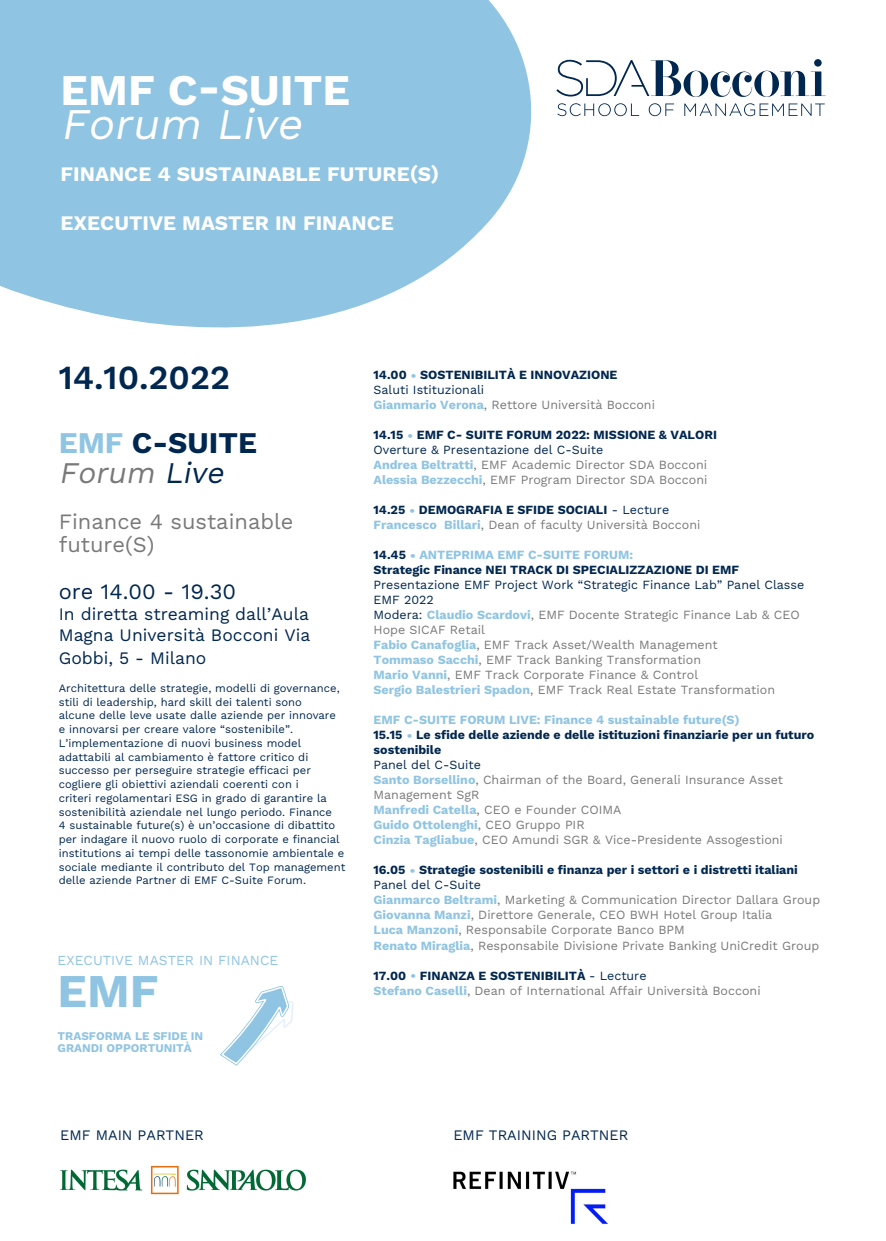
<style>
.page{position:relative;width:886px;height:1241px;background:#fff}
.page>*{position:absolute;margin:0;border:0;box-sizing:border-box;transform-origin:0 0}
.t1{font:700 46.88px "Work Sans";color:#8fc4e2}
.t2{font:700 43.75px "Work Sans";color:#fff}
.t3{font:italic 43.75px "Work Sans";color:#fff}
.t4{font:600 33.75px "Work Sans";color:#00274f}
.t5{font:700 30px/30px "Work Sans";color:#00274f}
.t6{font:21.88px/23.1px "Work Sans";color:#797979}
.t7{font:21.88px "Work Sans";color:#00274f}
.t8{font:700 20.62px "Work Sans";color:#fff}
.t9{font:17.5px/21.2px "Work Sans";color:#00274f}
.t10{font:14.5px "Work Sans";color:#00274f}
.t11{font:13.81px "Work Sans";color:#8fc4e2}
.t12{font:12.5px/15px "Work Sans";color:#797979}
.t13{font:700 12.5px/15px "Work Sans";color:#00274f}
.t14{font:700 11.75px/12.8px "Work Sans";color:#8fc4e2}
.t15{font:11.25px/13.8px "Work Sans";color:#00274f}
.s1{color:#8fc4e2}
.s2{font-weight:400;font-style:italic;color:#797979}
.s3{font-weight:400;font-style:italic}
.s4{font-size:20.62px;color:#8fc4e2}
.s5{font-weight:400}
.s6{font-weight:400;color:#797979}
.s7{font-weight:700;color:#00274f}
.s8{font-weight:700;font-size:20.62px;color:#8fc4e2}
.s9{color:#00274f}
.s10{font-weight:700;color:#8fc4e2}
</style>
<div class="page">
<svg style="left:0;top:0;width:532px;height:328px;background:#9bcae5"></svg>
<svg style="left:556px;top:59px;width:270px;height:38px"></svg>
<svg style="left:557px;top:103px;width:82px;height:13px"></svg>
<svg style="left:649px;top:103px;width:25px;height:13px"></svg>
<svg style="left:684px;top:103px;width:141px;height:13px"></svg>
<svg style="left:220px;top:986px;width:74px;height:80px"></svg>
<img style="left:60px;top:1165px;width:246px;height:30px">
<img style="left:453px;top:1171px;width:155px;height:53px">
<h2 class="t2" style="left:61px;top:57px;width:291px">EMF C-SUITE</h2>
<h2 class="t3" style="left:61px;top:91px;width:253px">Forum Live</h2>
<h3 class="t8" style="left:61px;top:158px;width:380px">FINANCE 4 SUSTAINABLE FUTURE(S)</h3>
<h3 class="t8" style="left:61px;top:207px;width:335px">EXECUTIVE MASTER IN FINANCE</h3>
<h3 class="t4" style="left:59px;top:352px;width:173px">14.10.2022</h3>
<h3 class="t5" style="left:59px;top:426px;width:200px"><span class="s1">EMF</span> C-SUITE<br><span class="s2">Forum</span> <span class="s3">Live</span></h3>
<h3 class="t6" style="left:59px;top:509px;width:236px">Finance 4 sustainable future(S)</h3>
<h3 class="t7" style="left:59px;top:574px;width:179px">ore 14.00 - 19.30</h3>
<h3 class="t9" style="left:59px;top:602px;width:253px">In diretta streaming dall’Aula<br>Magna Università Bocconi Via</h3>
<h3 class="t9" style="left:59px;top:647px;width:149px">Gobbi, 5 - Milano</h3>
<p class="t15" style="left:59px;top:680px;width:288px">Architettura delle strategie, modelli di governance, stili di leadership, hard skill dei talenti sono<br>alcune delle leve usate dalle aziende per innovare<br>e innovarsi per creare valore “sostenibile”.<br>L’implementazione di nuovi business model adattabili al cambiamento è fattore critico di successo per perseguire strategie efficaci per cogliere gli obiettivi aziendali coerenti con i<br>criteri regolamentari ESG in grado di garantire la sostenibilità aziendale nel lungo periodo. Finance<br>4 sustainable future(s) è un’occasione di dibattito per indagare il nuovo ruolo di corporate e financial institutions ai tempi delle tassonomie ambientale e sociale mediante il contributo del Top management delle aziende Partner di EMF C-Suite Forum.</p>
<p class="t11" style="left:58px;top:949px;width:222px">EXECUTIVE MASTER IN FINANCE</p>
<h1 class="t1" style="left:58px;top:955px;width:102px">EMF</h1>
<p class="t14" style="left:58px;top:1028px;width:147px">TRASFORMA LE SFIDE IN<br>GRANDI OPPORTUNITÀ</p>
<p class="t13" style="left:373px;top:367px;width:283px">14.00 <span class="s4">∙</span> SOSTENIBILITÀ E INNOVAZIONE<br><span class="s5">Saluti Istituzionali<br></span><span class="s1">Gianmario Verona</span><span class="s6">, Rettore Università Bocconi</span></p>
<p class="t12" style="left:373px;top:427px;width:345px"><span class="s7">14.15</span> <span class="s8">∙</span> <span class="s7">EMF C- SUITE FORUM 2022: MISSIONE &amp; VALORI </span><span class="s9">Overture &amp; Presentazione del C-Suite<br></span><span class="s10">Andrea Beltratti</span>, EMF Academic Director SDA Bocconi <span class="s10">Alessia Bezzecchi</span>, EMF Program Director SDA Bocconi</p>
<p class="t12" style="left:373px;top:502px;width:328px"><span class="s7">14.25</span> <span class="s8">∙</span> <span class="s7">DEMOGRAFIA E SFIDE SOCIALI</span> <span class="s9">- Lecture<br></span><span class="s10">Francesco Billari</span>, Dean of faculty Università Bocconi</p>
<p class="t13" style="left:373px;top:547px;width:367px">14.45 <span class="s4">∙</span> <span class="s1">ANTEPRIMA EMF C-SUITE FORUM:<br></span>Strategic Finance NEI TRACK DI SPECIALIZZAZIONE DI EMF</p>
<p class="t12" style="left:373px;top:577px;width:432px"><span class="s9">Presentazione EMF Project Work “Strategic Finance Lab” Panel Classe EMF 2022<br>Modera:</span> <span class="s10">Claudio Scardovi</span>, EMF Docente Strategic Finance Lab &amp; CEO Hope SICAF Retail<br><span class="s10">Fabio Canafoglia</span>, EMF Track Asset/Wealth Management<br><span class="s10">Tommaso Sacchi</span>, EMF Track Banking Transformation<br><span class="s10">Mario Vanni</span>, EMF Track Corporate Finance &amp; Control<br><span class="s10">Sergio Balestrieri Spadon</span>, EMF Track Real Estate Transformation</p>
<p class="t13" style="left:373px;top:712px;width:442px"><span class="s1">EMF C-SUITE FORUM LIVE: Finance 4 sustainable future(S)<br></span>15.15 <span class="s4">∙</span> Le sfide delle aziende e delle istituzioni finanziarie per un futuro sostenibile</p>
<p class="t12" style="left:373px;top:757px;width:411px"><span class="s9">Panel del C-Suite<br></span><span class="s10">Santo Borsellino</span>, Chairman of the Board, Generali Insurance Asset Management SgR<br><span class="s10">Manfredi Catella</span>, CEO e Founder COIMA<br><span class="s10">Guido Ottolenghi</span>, CEO Gruppo PIR<br><span class="s10">Cinzia Tagliabue</span>, CEO Amundi SGR &amp; Vice-Presidente Assogestioni</p>
<p class="t12" style="left:373px;top:862px;width:448px"><span class="s7">16.05</span> <span class="s8">∙</span> <span class="s7">Strategie sostenibili e finanza per i settori e i distretti italiani </span><span class="s9">Panel del C-Suite<br></span><span class="s10">Gianmarco Beltrami</span>, Marketing &amp; Communication Director Dallara Group <span class="s10">Giovanna Manzi</span>, Direttore Generale, CEO BWH Hotel Group Italia<br><span class="s10">Luca Manzoni</span>, Responsabile Corporate Banco BPM<br><span class="s10">Renato Miraglia</span>, Responsabile Divisione Private Banking UniCredit Group</p>
<p class="t12" style="left:373px;top:967px;width:389px"><span class="s7">17.00</span> <span class="s8">∙</span> <span class="s7">FINANZA E SOSTENIBILITÀ</span> <span class="s9">- Lecture<br></span><span class="s10">Stefano Caselli</span>, Dean of International Affair Università Bocconi</p>
<p class="t10" style="left:60px;top:1124px;width:145px">EMF MAIN PARTNER</p>
<p class="t10" style="left:453px;top:1124px;width:177px">EMF TRAINING PARTNER</p>
</div>
